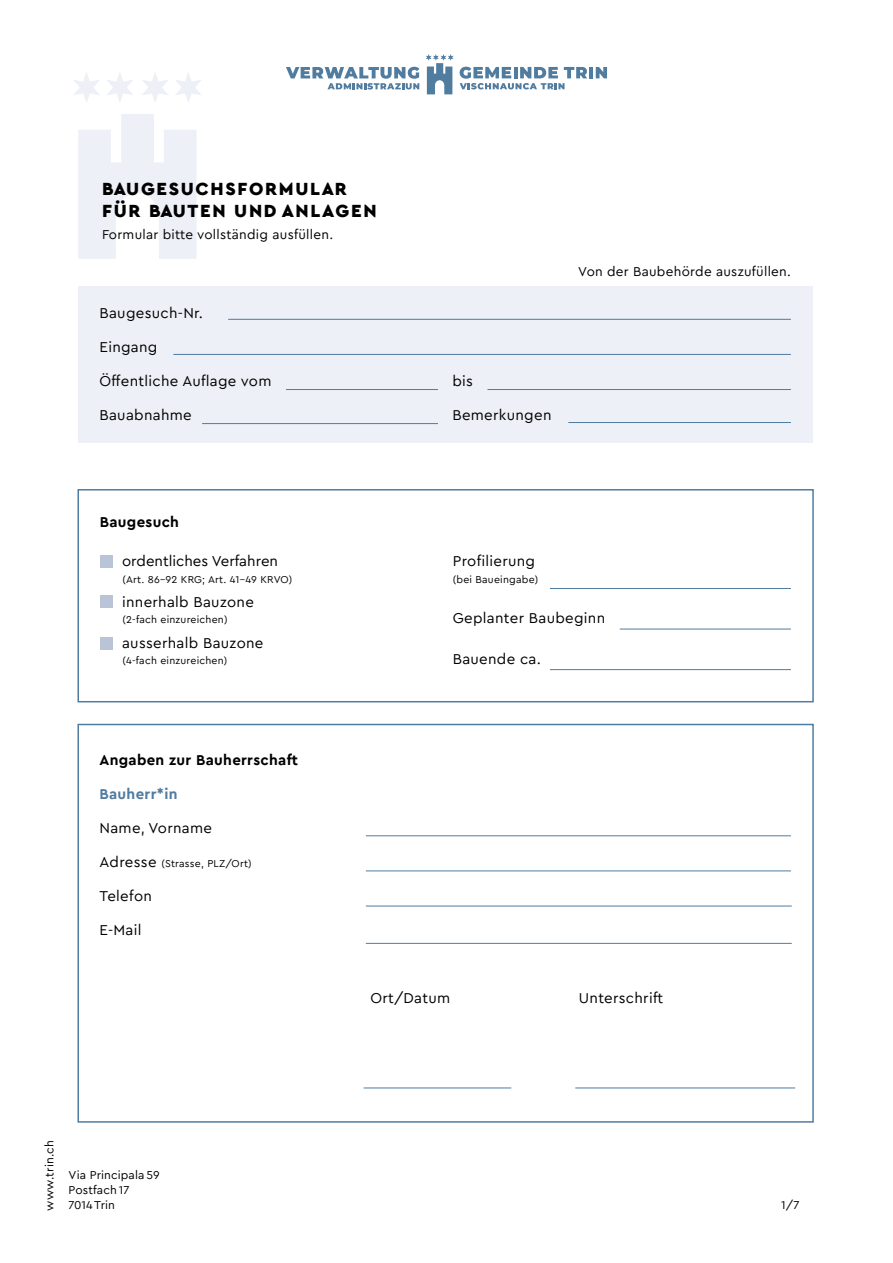
<style>
.page{position:relative;width:893px;height:1263px;background:#fff}
.page>*{position:absolute;margin:0;border:0;box-sizing:border-box;transform-origin:0 0}
.t1{font:900 18.45px/22px "Cera Pro";letter-spacing:.09em;color:#000}
.t2{font:15px "Cera Pro";letter-spacing:.02em;color:#000}
.t3{font:700 15px "Cera Pro";letter-spacing:.02em;color:#000}
.t4{font:15px "Cera Pro";color:#000}
.t5{font:700 15px "Cera Pro";letter-spacing:.02em;color:#507ca0}
.t6{font:13.5px "Cera Pro";letter-spacing:.02em;color:#000}
.t7{font:12px/15px "Cera Pro";letter-spacing:.01em;color:#000}
.t8{font:10.5px "Cera Pro";letter-spacing:.02em;color:#000}
.s1{font-size:15px}
</style>
<div class="page">
<div style="left:100px;top:554px;width:13px;height:13px;background:#b9c5d7"></div>
<div style="left:100px;top:595px;width:13px;height:13px;background:#b9c5d7"></div>
<div style="left:100px;top:637px;width:13px;height:13px;background:#b9c5d7"></div>
<div style="left:77px;top:489px;width:737px;height:213px;border:2px solid #507ca0"></div>
<div style="left:78px;top:286px;width:735px;height:157px;background:#edf0f6"></div>
<svg style="left:78px;top:114px;width:118px;height:145px"></svg>
<svg style="left:74px;top:72px;width:25px;height:30px"></svg>
<svg style="left:107px;top:73px;width:26px;height:29px"></svg>
<svg style="left:142px;top:73px;width:26px;height:29px"></svg>
<svg style="left:176px;top:72px;width:25px;height:30px"></svg>
<hr style="left:228px;top:319px;width:563px;height:1px;background:#507ca0">
<hr style="left:173px;top:354px;width:618px;height:1px;background:#507ca0">
<hr style="left:286px;top:389px;width:152px;height:1px;background:#507ca0">
<hr style="left:202px;top:423px;width:236px;height:1px;background:#507ca0">
<hr style="left:487px;top:389px;width:304px;height:1px;background:#507ca0">
<hr style="left:550px;top:588px;width:241px;height:1px;background:#507ca0">
<hr style="left:620px;top:629px;width:171px;height:1px;background:#507ca0">
<hr style="left:550px;top:669px;width:241px;height:1px;background:#507ca0">
<hr style="left:568px;top:422px;width:223px;height:1px;background:#507ca0">
<hr style="left:589px;top:67px;width:4px;height:11px;background:#507ca0">
<svg style="left:596px;top:67px;width:11px;height:11px"></svg>
<svg style="left:460px;top:67px;width:127px;height:22px"></svg>
<svg style="left:286px;top:67px;width:133px;height:23px"></svg>
<svg style="left:426px;top:54px;width:28px;height:40px"></svg>
<hr style="left:366px;top:835px;width:425px;height:1px;background:#507ca0">
<hr style="left:366px;top:870px;width:425px;height:1px;background:#507ca0">
<hr style="left:366px;top:906px;width:426px;height:1px;background:#507ca0">
<hr style="left:364px;top:1087px;width:147px;height:1px;background:#507ca0">
<hr style="left:575px;top:1087px;width:220px;height:1px;background:#507ca0">
<hr style="left:366px;top:943px;width:426px;height:1px;background:#507ca0">
<div style="left:77px;top:724px;width:737px;height:399px;border:2px solid #507ca0"></div>
<p class="t1" style="left:102px;top:177px;width:276px">BAUGESUCHSFORMULAR<br>FÜR BAUTEN UND ANLAGEN</p>
<p class="t6" style="left:102px;top:225px;width:233px">Formular bitte vollständig ausfüllen.</p>
<p class="t2" style="left:100px;top:303px;width:105px">Baugesuch-Nr.</p>
<p class="t2" style="left:100px;top:337px;width:59px">Eingang</p>
<p class="t2" style="left:100px;top:371px;width:173px">Öffentliche Auflage vom</p>
<p class="t2" style="left:452px;top:371px;width:22px">bis</p>
<p class="t2" style="left:100px;top:405px;width:94px">Bauabnahme</p>
<p class="t2" style="left:452px;top:405px;width:100px">Bemerkungen</p>
<p class="t6" style="left:578px;top:262px;width:214px">Von der Baubehörde auszufüllen.</p>
<p class="t3" style="left:100px;top:512px;width:81px">Baugesuch</p>
<p class="t4" style="left:122px;top:551px;width:157px">ordentliches Verfahren</p>
<p class="t8" style="left:122px;top:572px;width:172px">(Art. 86-92 KRG; Art. 41-49 KRVO)</p>
<p class="t2" style="left:453px;top:551px;width:84px">Profilierung</p>
<p class="t8" style="left:453px;top:572px;width:87px">(bei Baueingabe)</p>
<p class="t2" style="left:122px;top:592px;width:133px">innerhalb Bauzone</p>
<p class="t8" style="left:122px;top:613px;width:107px">(2-fach einzureichen)</p>
<p class="t2" style="left:453px;top:608px;width:154px">Geplanter Baubeginn</p>
<p class="t2" style="left:122px;top:633px;width:143px">ausserhalb Bauzone</p>
<p class="t8" style="left:122px;top:654px;width:107px">(4-fach einzureichen)</p>
<p class="t2" style="left:453px;top:649px;width:90px">Bauende ca.</p>
<p class="t3" style="left:100px;top:750px;width:200px">Angaben zur Bauherrschaft</p>
<p class="t5" style="left:100px;top:784px;width:80px">Bauherr*in</p>
<p class="t2" style="left:100px;top:818px;width:114px">Name, Vorname</p>
<p class="t8" style="left:100px;top:856px;width:154px"><span class="s1">Adresse</span> (Strasse, PLZ/Ort)</p>
<p class="t2" style="left:100px;top:886px;width:54px">Telefon</p>
<p class="t2" style="left:100px;top:920px;width:43px">E-Mail</p>
<p class="t2" style="left:371px;top:988px;width:81px">Ort/Datum</p>
<p class="t2" style="left:579px;top:988px;width:86px">Unterschrift</p>
<p class="t7" style="left:42px;top:1210px;width:72px;rotate:-90deg">www.trin.ch</p>
<p class="t7" style="left:69px;top:1167px;width:93px">Via Principala 59<br>Postfach 17<br>7014 Trin</p>
<p class="t7" style="left:781px;top:1197px;width:20px">1/7</p>
</div>
